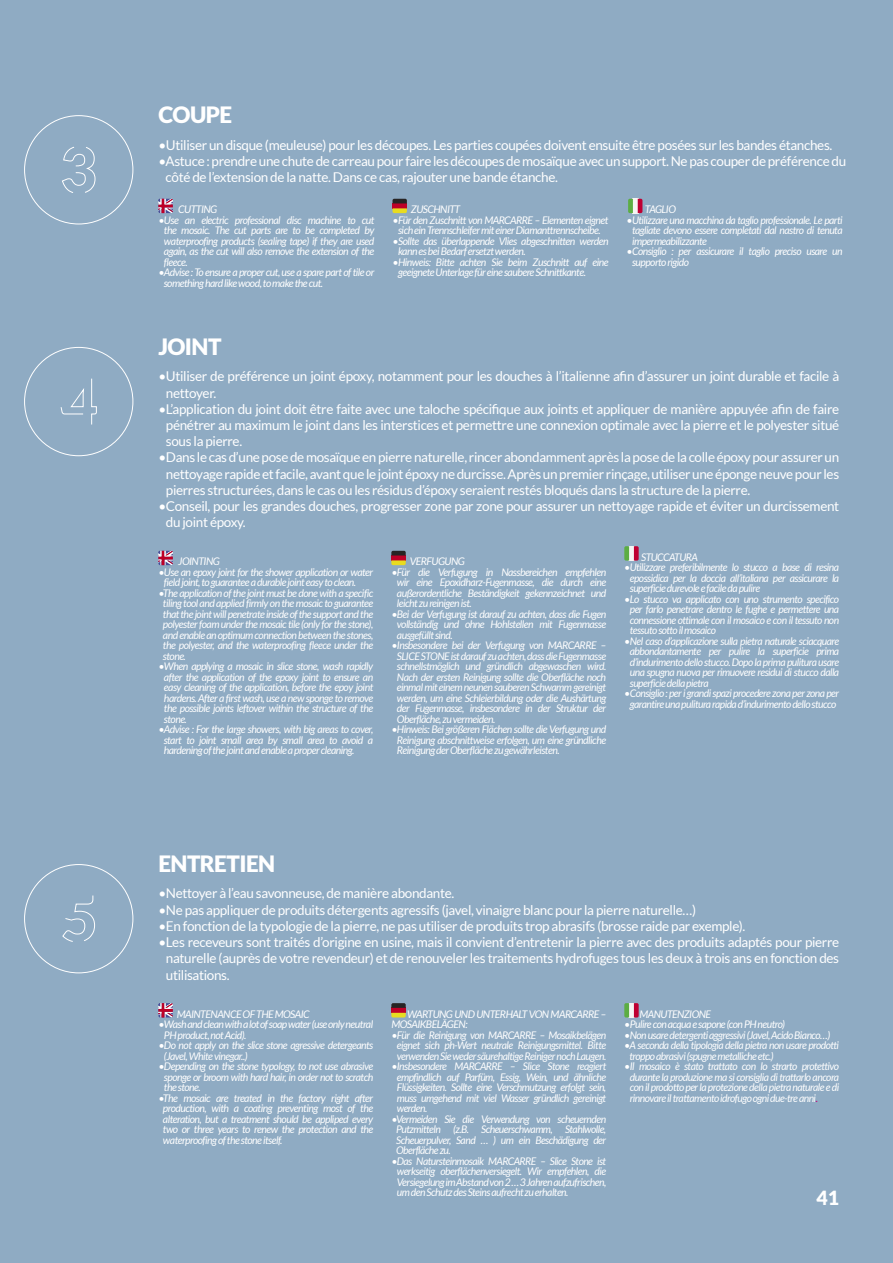
<style>
.page{position:relative;width:893px;height:1263px;background:#8fabc3}
.page>*{position:absolute;margin:0;border:0;box-sizing:border-box;transform-origin:0 0}
.t1{font:900 22.5px "Lato";letter-spacing:-.025em;color:#fff}
.t2{font:900 19.5px "Lato";color:#fff}
.t3{font:13.5px/16.2px "Lato";letter-spacing:-.025em;color:#fff}
.t4{font:italic 10.5px/10.5px "Lato";letter-spacing:-.05em;color:#fff;text-align:justify}
.s1{color:#c10077}
</style>
<div class="page">
<svg style="left:158px;top:199px;width:15px;height:14px"></svg>
<svg style="left:392px;top:199px;width:15px;height:14px"></svg>
<svg style="left:628px;top:199px;width:14px;height:14px"></svg>
<svg style="left:158px;top:551px;width:15px;height:14px"></svg>
<svg style="left:391px;top:551px;width:15px;height:14px"></svg>
<svg style="left:624px;top:546px;width:15px;height:15px"></svg>
<svg style="left:158px;top:1003px;width:15px;height:14px"></svg>
<svg style="left:391px;top:1003px;width:15px;height:14px"></svg>
<svg style="left:624px;top:1003px;width:15px;height:14px"></svg>
<svg style="left:60px;top:378px;width:37px;height:47px"></svg>
<svg style="left:62px;top:146px;width:34px;height:47px"></svg>
<svg style="left:62px;top:895px;width:33px;height:47px"></svg>
<h1 class="t1" style="left:158px;top:101px;width:75px">COUPE</h1>
<p class="t3" style="left:158px;top:136px;width:675px">•Utiliser un disque (meuleuse) pour les découpes. Les parties coupées doivent ensuite être posées sur les bandes étanches.</p>
<p class="t3" style="left:166px;top:153px;width:682px;text-indent:-7px">•Astuce : prendre une chute de carreau pour faire les découpes de mosaïque avec un support. Ne pas couper de préférence du côté de l’extension de la natte. Dans ce cas, rajouter une bande étanche.</p>
<p class="t4" style="left:178px;top:204px;width:41px">CUTTING</p>
<p class="t4" style="left:164px;top:215px;width:212px;text-indent:-6px">•Use an electric professional disc machine to cut the mosaic. The cut parts are to be completed by waterproofing products (sealing tape) if they are used again, as the cut will also remove the extension of the fleece.</p>
<p class="t4" style="left:164px;top:267px;width:212px;text-indent:-5px">•Advise : To ensure a proper cut, use a spare part of tile or something hard like wood, to make the cut.</p>
<p class="t4" style="left:411px;top:204px;width:51px">ZUSCHNITT</p>
<p class="t4" style="left:392px;top:215px;width:218px;text-align:center">•Für den Zuschnitt von MARCARRE – Elementen eignet sich ein Trennschleifer mit einer Diamanttrennscheibe.</p>
<p class="t4" style="left:398px;top:236px;width:212px;text-indent:-6px">•Sollte das überlappende Vlies abgeschnitten werden kann es bei Bedarf ersetzt werden.</p>
<p class="t4" style="left:398px;top:257px;width:212px;text-indent:-6px">•Hinweis: Bitte achten Sie beim Zuschnitt auf eine geeignete Unterlage für eine saubere Schnittkante.</p>
<p class="t4" style="left:645px;top:204px;width:33px">TAGLIO</p>
<p class="t4" style="left:632px;top:215px;width:212px;text-indent:-6px">•Utilizzare una macchina da taglio professionale. Le parti tagliate devono essere completati dal nastro di tenuta impermeabilizzante</p>
<p class="t4" style="left:632px;top:246px;width:212px;text-indent:-6px">•Consiglio : per assicurare il taglio preciso usare un supporto rigido</p>
<h1 class="t1" style="left:158px;top:333px;width:65px">JOINT</h1>
<p class="t3" style="left:166px;top:368px;width:675px;text-indent:-7px">•Utiliser de préférence un joint époxy, notamment pour les douches à l’italienne afin d’assurer un joint durable et facile à nettoyer.</p>
<p class="t3" style="left:166px;top:401px;width:675px;text-align:justify;text-indent:-7px">•L’application du joint doit être faite avec une taloche spécifique aux joints et appliquer de manière appuyée afin de faire pénétrer au maximum le joint dans les interstices et permettre une connexion optimale avec la pierre et le polyester situé sous la pierre.</p>
<p class="t3" style="left:166px;top:449px;width:675px;text-align:justify;text-indent:-7px">•Dans le cas d’une pose de mosaïque en pierre naturelle, rincer abondamment après la pose de la colle époxy pour assurer un nettoyage rapide et facile, avant que le joint époxy ne durcisse. Après un premier rinçage, utiliser une éponge neuve pour les pierres structurées, dans le cas ou les résidus d’époxy seraient restés bloqués dans la structure de la pierre.</p>
<p class="t3" style="left:166px;top:498px;width:675px;text-indent:-7px">•Conseil, pour les grandes douches, progresser zone par zone pour assurer un nettoyage rapide et éviter un durcissement du joint époxy.</p>
<p class="t4" style="left:178px;top:556px;width:43px">JOINTING</p>
<p class="t4" style="left:164px;top:567px;width:211px;text-indent:-6px">•Use an epoxy joint for the shower application or water field joint, to guarantee a durable joint easy to clean.</p>
<p class="t4" style="left:163px;top:588px;width:212px;text-indent:-5px">•The application of the joint must be done with a specific tiling tool and applied firmly on the mosaic to guarantee that the joint will penetrate inside of the support and the polyester foam under the mosaic tile (only for the stone), and enable an optimum connection between the stones, the polyester, and the waterproofing fleece under the stone.</p>
<p class="t4" style="left:164px;top:661px;width:211px;text-indent:-6px">•When applying a mosaic in slice stone, wash rapidly after the application of the epoxy joint to ensure an easy cleaning of the application, before the epoy joint hardens. After a first wash, use a new sponge to remove the possible joints leftover within the structure of the stone.</p>
<p class="t4" style="left:164px;top:724px;width:211px;text-indent:-5px">•Advise : For the large showers, with big areas to cover, start to joint small area by small area to avoid a hardening of the joint and enable a proper cleaning.</p>
<p class="t4" style="left:641px;top:552px;width:58px">STUCCATURA</p>
<p class="t4" style="left:630px;top:562px;width:211px;text-indent:-6px">•Utilizzare preferibilmente lo stucco a base di resina epossidica per la doccia all’italiana per assicurare la superficie durevole e facile da pulire</p>
<p class="t4" style="left:630px;top:594px;width:211px;text-indent:-6px">•Lo stucco va applicato con uno strumento specifico per farlo penetrare dentro le fughe e permettere una connessione ottimale con il mosaico e con il tessuto non tessuto sotto il mosaico</p>
<p class="t4" style="left:630px;top:636px;width:211px;text-indent:-6px">•Nel caso d’applicazione sulla pietra naturale sciacquare abbondantamente per pulire la superficie prima d’indurimento dello stucco. Dopo la prima pulitura usare una spugna nuova per rimuovere residui di stucco dalla superficie della pietra</p>
<p class="t4" style="left:624px;top:688px;width:216px;text-align:center">•Consiglio : per i grandi spazi procedere zona per zona per garantire una pulitura rapida d’indurimento dello stucco</p>
<p class="t4" style="left:410px;top:556px;width:57px">VERFUGUNG</p>
<p class="t4" style="left:397px;top:567px;width:211px;text-indent:-6px">•Für die Verfugung in Nassbereichen empfehlen wir eine Epoxidharz-Fugenmasse, die durch eine außerordentliche Beständigkeit gekennzeichnet und leicht zu reinigen ist.</p>
<p class="t4" style="left:397px;top:609px;width:211px;text-indent:-6px">•Bei der Verfugung ist darauf zu achten, dass die Fugen vollständig und ohne Hohlstellen mit Fugenmasse ausgefüllt sind.</p>
<p class="t4" style="left:397px;top:640px;width:211px;text-indent:-6px">•Insbesondere bei der Verfugung von MARCARRE – SLICE STONE ist darauf zu achten, dass die Fugenmasse schnellstmöglich und gründlich abgewaschen wird.<br>Nach der ersten Reinigung sollte die Oberfläche noch einmal mit einem neunen sauberen Schwamm gereinigt werden, um eine Schleierbildung oder die Aushärtung der Fugenmasse, insbesondere in der Struktur der Oberfläche, zu vermeiden.</p>
<p class="t4" style="left:397px;top:724px;width:211px;text-indent:-6px">•Hinweis: Bei größeren Flächen sollte die Verfugung und Reinigung abschnittweise erfolgen, um eine gründliche Reinigung der Oberfläche zu gewährleisten.</p>
<h1 class="t1" style="left:158px;top:850px;width:118px">ENTRETIEN</h1>
<p class="t3" style="left:158px;top:885px;width:297px">•Nettoyer à l’eau savonneuse, de manière abondante.</p>
<p class="t3" style="left:158px;top:902px;width:539px">•Ne pas appliquer de produits détergents agressifs (javel, vinaigre blanc pour la pierre naturelle…)</p>
<p class="t3" style="left:158px;top:918px;width:589px">•En fonction de la typologie de la pierre, ne pas utiliser de produits trop abrasifs (brosse raide par exemple).</p>
<p class="t3" style="left:166px;top:934px;width:675px;text-align:justify;text-indent:-7px">•Les receveurs sont traités d’origine en usine, mais il convient d’entretenir la pierre avec des produits adaptés pour pierre naturelle (auprès de votre revendeur) et de renouveler les traitements hydrofuges tous les deux à trois ans en fonction des utilisations.</p>
<p class="t4" style="left:177px;top:1009px;width:135px">MAINTENANCE OF THE MOSAIC</p>
<p class="t4" style="left:164px;top:1019px;width:211px;text-indent:-6px">•Wash and clean with a lot of soap water (use only neutral<br>PH product, not Acid).</p>
<p class="t4" style="left:164px;top:1040px;width:211px;text-indent:-6px">•Do not apply on the slice stone agressive detergeants (Javel, White vinegar..)</p>
<p class="t4" style="left:164px;top:1061px;width:211px;text-indent:-6px">•Depending on the stone typology, to not use abrasive sponge or broom with hard hair, in order not to scratch the stone.</p>
<p class="t4" style="left:163px;top:1093px;width:212px;text-indent:-5px">•The mosaic are treated in the factory right after production, with a coating preventing most of the alteration, but a treatment should be appliped every two or three years to renew the protection and the waterproofing of the stone itself.</p>
<p class="t4" style="left:640px;top:1009px;width:73px">MANUTENZIONE</p>
<p class="t4" style="left:624px;top:1019px;width:162px">•Pulire con acqua e sapone (con PH neutro)</p>
<p class="t4" style="left:624px;top:1030px;width:207px">•Non usare detergenti aggressivi (Javel, Acido Bianco…)</p>
<p class="t4" style="left:630px;top:1040px;width:211px;text-indent:-5px">•A seconda della tipologia della pietra non usare prodotti troppo abrasivi (spugne metalliche etc.)</p>
<p class="t4" style="left:630px;top:1061px;width:211px;text-indent:-6px">•Il mosaico è stato trattato con lo strarto protettivo durante la produzione ma si consiglia di trattarlo ancora con il prodotto per la protezione della pietra naturale e di rinnovare il trattamento idrofugo ogni due-tre anni<span class="s1">.</span></p>
<p class="t4" style="left:391px;top:1009px;width:216px;text-indent:16px">WARTUNG UND UNTERHALT VON MARCARRE –<br>MOSAIKBELÄGEN:</p>
<p class="t4" style="left:391px;top:1030px;width:216px;text-align:center">•Für die Reinigung von MARCARRE – Mosaikbelägen eignet sich ph-Wert neutrale Reinigungsmittel. Bitte verwenden Sie weder säurehaltige Reiniger noch Laugen.</p>
<p class="t4" style="left:397px;top:1061px;width:211px;text-indent:-6px">•Insbesondere MARCARRE – Slice Stone reagiert empfindlich auf Parfüm, Essig, Wein, und ähnliche Flüssigkeiten. Sollte eine Verschmutzung erfolgt sein, muss umgehend mit viel Wasser gründlich gereinigt werden.</p>
<p class="t4" style="left:396px;top:1114px;width:212px;text-indent:-5px">•Vermeiden Sie die Verwendung von scheuernden Putzmitteln (z.B. Scheuerschwamm, Stahlwolle, Scheuerpulver, Sand … ) um ein Beschädigung der Oberfläche zu.</p>
<p class="t4" style="left:397px;top:1156px;width:211px;text-indent:-6px">•Das Natursteinmosaik MARCARRE – Slice Stone ist werkseitig oberflächenversiegelt. Wir empfehlen, die Versiegelung im Abstand von 2 … 3 Jahren aufzufrischen, um den Schutz des Steins aufrecht zu erhalten.</p>
<h2 class="t2" style="left:816px;top:1186px;width:24px">41</h2>
</div>
